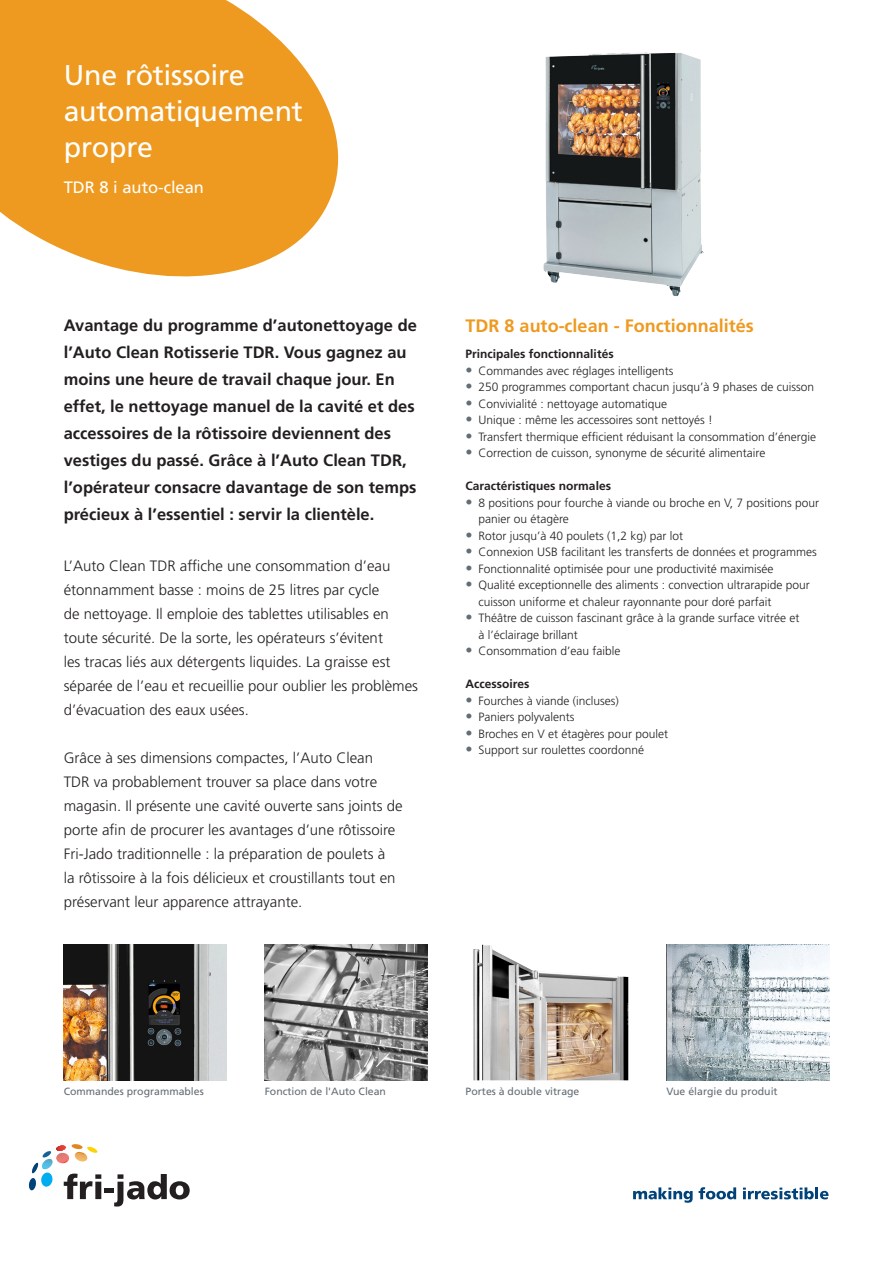
<style>
.page{position:relative;width:893px;height:1263px;background:#fff}
.page>*{position:absolute;margin:0;border:0;box-sizing:border-box;transform-origin:0 0}
.Kop_1_Wit{font:28.5px/36px "Frutiger LT Std";letter-spacing:-.01em;color:#fff}
.Kop_3_Oranje{font:700 18px "Frutiger LT Std";color:#ee9a20}
.Intro_zwart{font:700 16.5px/27px "Frutiger LT Std";color:#231f20}
.Kop_2_Wit{font:16.5px "Frutiger LT Std";color:#fff}
.Bodytekst_zwart{font:300 15px/24px "Frutiger LT Std";color:#231f20}
.t1{font:300 12px/16.5px "Frutiger LT Std";color:#231f20}
.Kop_4_Zwart{font:700 12px "Frutiger LT Std";color:#231f20}
.Bijschrift_grijs{font:10.5px "Frutiger LT Std";color:#636d75}
.s1{font-weight:400;font-size:14.25px;color:#636d75}
</style>
<div class="page">
<svg style="left:0;top:0;width:338px;height:276px;background:#f0a73e"></svg>
<svg style="left:29px;top:1144px;width:161px;height:62px"></svg>
<img style="left:64px;top:944px;width:162px;height:136px">
<svg style="left:633px;top:1187px;width:60px;height:16px"></svg>
<svg style="left:699px;top:1187px;width:37px;height:12px"></svg>
<svg style="left:743px;top:1187px;width:85px;height:12px"></svg>
<img style="left:265px;top:944px;width:162px;height:136px">
<img style="left:543px;top:53px;width:161px;height:243px">
<img style="left:473px;top:945px;width:155px;height:135px">
<img style="left:666px;top:944px;width:163px;height:136px">
<p class="Kop_1_Wit" style="left:64px;top:58px;width:241px">Une rôtissoire automatiquement propre</p>
<p class="Kop_2_Wit" style="left:64px;top:178px;width:142px">TDR 8 i auto-clean</p>
<p class="Intro_zwart" style="left:64px;top:312px;width:355px">Avantage du programme d’autonettoyage de l’Auto Clean Rotisserie TDR. Vous gagnez au moins une heure de travail chaque jour. En effet, le nettoyage manuel de la cavité et des accessoires de la rôtissoire deviennent des vestiges du passé. Grâce à l’Auto Clean TDR, l’opérateur consacre davantage de son temps précieux à l’essentiel : servir la clientèle.</p>
<p class="Bodytekst_zwart" style="left:64px;top:554px;width:356px">L’Auto Clean TDR affiche une consommation d’eau étonnamment basse : moins de 25 litres par cycle<br>de nettoyage. Il emploie des tablettes utilisables en toute sécurité. De la sorte, les opérateurs s’évitent<br>les tracas liés aux détergents liquides. La graisse est séparée de l’eau et recueillie pour oublier les problèmes d’évacuation des eaux usées.</p>
<p class="Bodytekst_zwart" style="left:64px;top:746px;width:311px">Grâce à ses dimensions compactes, l’Auto Clean</p>
<p class="Bodytekst_zwart" style="left:64px;top:770px;width:340px">TDR va probablement trouver sa place dans votre magasin. Il présente une cavité ouverte sans joints de porte afin de procurer les avantages d’une rôtissoire Fri-Jado traditionnelle : la préparation de poulets à<br>la rôtissoire à la fois délicieux et croustillants tout en préservant leur apparence attrayante.</p>
<p class="Kop_3_Oranje" style="left:466px;top:316px;width:290px">TDR 8 auto-clean - Fonctionnalités</p>
<p class="Kop_4_Zwart" style="left:466px;top:347px;width:150px">Principales fonctionnalités</p>
<p class="t1" style="left:466px;top:362px;width:209px"><span class="s1">•</span> Commandes avec réglages intelligents</p>
<p class="t1" style="left:466px;top:379px;width:350px"><span class="s1">•</span> 250 programmes comportant chacun jusqu’à 9 phases de cuisson</p>
<p class="t1" style="left:466px;top:395px;width:203px"><span class="s1">•</span> Convivialité : nettoyage automatique</p>
<p class="t1" style="left:466px;top:412px;width:249px"><span class="s1">•</span> Unique : même les accessoires sont nettoyés !</p>
<p class="t1" style="left:466px;top:428px;width:352px"><span class="s1">•</span> Transfert thermique efficient réduisant la consommation d’énergie</p>
<p class="t1" style="left:466px;top:445px;width:301px"><span class="s1">•</span> Correction de cuisson, synonyme de sécurité alimentaire</p>
<p class="Kop_4_Zwart" style="left:466px;top:479px;width:147px">Caractéristiques normales</p>
<p class="t1" style="left:478px;top:494px;width:342px;text-indent:-13px"><span class="s1">•</span> 8 positions pour fourche à viande ou broche en V, 7 positions pour panier ou étagère</p>
<p class="t1" style="left:466px;top:527px;width:219px"><span class="s1">•</span> Rotor jusqu’à 40 poulets (1,2 kg) par lot</p>
<p class="t1" style="left:466px;top:544px;width:353px"><span class="s1">•</span> Connexion USB facilitant les transferts de données et programmes</p>
<p class="t1" style="left:466px;top:560px;width:309px"><span class="s1">•</span> Fonctionnalité optimisée pour une productivité maximisée</p>
<p class="t1" style="left:478px;top:577px;width:333px;text-indent:-13px"><span class="s1">•</span> Qualité exceptionnelle des aliments : convection ultrarapide pour cuisson uniforme et chaleur rayonnante pour doré parfait</p>
<p class="t1" style="left:478px;top:610px;width:322px;text-indent:-13px"><span class="s1">•</span> Théâtre de cuisson fascinant grâce à la grande surface vitrée et à l’éclairage brillant</p>
<p class="t1" style="left:466px;top:643px;width:156px"><span class="s1">•</span> Consommation d’eau faible</p>
<p class="Kop_4_Zwart" style="left:466px;top:677px;width:65px">Accessoires</p>
<p class="t1" style="left:466px;top:692px;width:155px"><span class="s1">•</span> Fourches à viande (incluses)</p>
<p class="t1" style="left:466px;top:709px;width:110px"><span class="s1">•</span> Paniers polyvalents</p>
<p class="t1" style="left:466px;top:725px;width:204px"><span class="s1">•</span> Broches en V et étagères pour poulet</p>
<p class="t1" style="left:466px;top:742px;width:180px"><span class="s1">•</span> Support sur roulettes coordonné</p>
<p class="Bijschrift_grijs" style="left:64px;top:1085px;width:142px">Commandes programmables</p>
<p class="Bijschrift_grijs" style="left:265px;top:1085px;width:123px">Fonction de l'Auto Clean</p>
<p class="Bijschrift_grijs" style="left:466px;top:1085px;width:115px">Portes à double vitrage</p>
<p class="Bijschrift_grijs" style="left:666px;top:1085px;width:113px">Vue élargie du produit</p>
</div>
